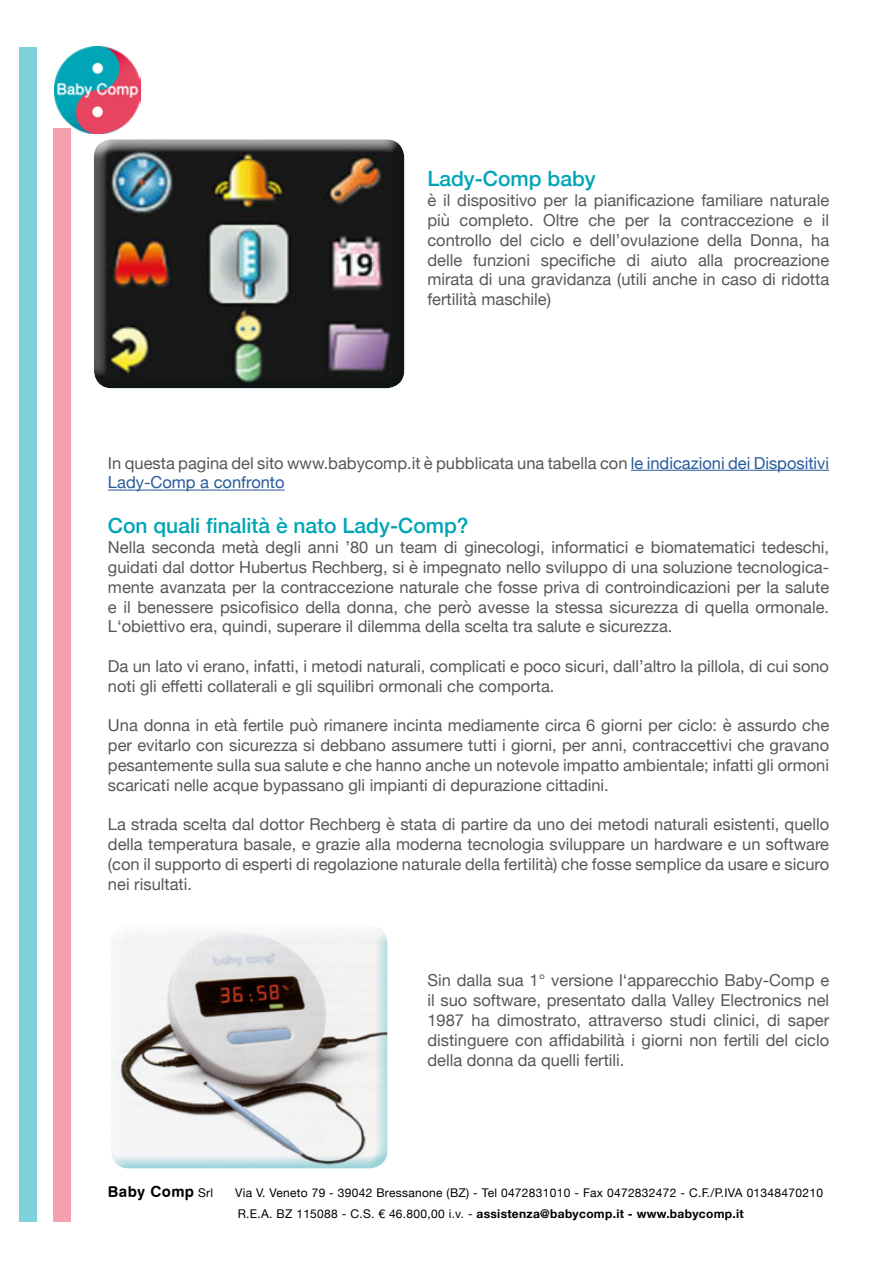
<style>
.page{position:relative;width:893px;height:1263px;background:#fff}
.page>*{position:absolute;margin:0;border:0;box-sizing:border-box;transform-origin:0 0}
.t1{font:500 21px "Helvetica Neue";color:#00a5b5}
.t2{font:16.5px/19.8px "Helvetica Neue";color:#555759;text-align:justify}
.t3{font:15px "Swiss 721 BT Bold Rounded";letter-spacing:.025em;color:#000}
.t4{font:12px/21px "Helvetica Neue";letter-spacing:.025em;color:#000}
.s1{color:#275b9b}
.s2{font-family:"Helvetica Neue";font-size:12px}
.s3{font-weight:700}
</style>
<div class="page">
<img style="left:54px;top:47px;width:87px;height:85px">
<div style="left:19px;top:47px;width:17px;height:1174px;background:#80d2da"></div>
<div style="left:54px;top:128px;width:17px;height:1093px;background:#f3a1af"></div>
<div style="left:81px;top:129px;width:331px;height:259px;background:#fff"></div>
<div style="left:86px;top:139px;width:331px;height:251px;background:#00a5b5;opacity:.35"></div>
<hr style="left:631px;top:470px;width:198px;height:1px;background:#275b9b">
<hr style="left:108px;top:490px;width:177px;height:1px;background:#275b9b">
<div style="left:103px;top:925px;width:297px;height:245px;background:#00a5b5;opacity:.35"></div>
<p class="t1" style="left:427px;top:162px;width:170px">Lady-Comp baby</p>
<p class="t2" style="left:427px;top:191px;width:403px">è il dispositivo per la pianificazione familiare naturale più completo. Oltre che per la contraccezione e il controllo del ciclo e dell’ovulazione della Donna, ha delle funzioni specifiche di aiuto alla procreazione mirata di una gravidanza (utili anche in caso di ridotta fertilità maschile)</p>
<p class="t2" style="left:108px;top:454px;width:723px">In questa pagina del sito www.babycomp.it è pubblicata una tabella con <span class="s1">le indicazioni dei Dispositivi<br>Lady-Comp a confronto</span></p>
<p class="t1" style="left:108px;top:509px;width:362px">Con quali finalità è nato Lady-Comp?</p>
<p class="t2" style="left:108px;top:538px;width:723px">Nella seconda metà degli anni ’80 un team di ginecologi, informatici e biomatematici tedeschi, guidati dal dottor Hubertus Rechberg, si è impegnato nello sviluppo di una soluzione tecnologica&shy;mente avanzata per la contraccezione naturale che fosse priva di controindicazioni per la salute e il benessere psicofisico della donna, che però avesse la stessa sicurezza di quella ormonale.<br>L‘obiettivo era, quindi, superare il dilemma della scelta tra salute e sicurezza.</p>
<p class="t2" style="left:108px;top:657px;width:723px">Da un lato vi erano, infatti, i metodi naturali, complicati e poco sicuri, dall’altro la pillola, di cui sono noti gli effetti collaterali e gli squilibri ormonali che comporta.</p>
<p class="t2" style="left:108px;top:717px;width:723px">Una donna in età fertile può rimanere incinta mediamente circa 6 giorni per ciclo: è assurdo che per evitarlo con sicurezza si debbano assumere tutti i giorni, per anni, contraccettivi che gravano pesantemente sulla sua salute e che hanno anche un notevole impatto ambientale; infatti gli ormoni scaricati nelle acque bypassano gli impianti di depurazione cittadini.</p>
<p class="t2" style="left:108px;top:816px;width:723px">La strada scelta dal dottor Rechberg è stata di partire da uno dei metodi naturali esistenti, quello della temperatura basale, e grazie alla moderna tecnologia sviluppare un hardware e un software (con il supporto di esperti di regolazione naturale della fertilità) che fosse semplice da usare e sicuro nei risultati.</p>
<p class="t2" style="left:427px;top:971px;width:403px">Sin dalla sua 1° versione l‘apparecchio Baby-Comp e il suo software, presentato dalla Valley Electronics nel 1987 ha dimostrato, attraverso studi clinici, di saper distinguere con affidabilità i giorni non fertili del ciclo della donna da quelli fertili.</p>
<p class="t3" style="left:108px;top:1182px;width:107px">Baby Comp <span class="s2">Srl</span></p>
<p class="t4" style="left:235px;top:1183px;width:589px">Via V. Veneto 79 - 39042 Bressanone (BZ) - Tel 0472831010 - Fax 0472832472 - C.F./P.IVA 01348470210<br>R.E.A. BZ 115088 - C.S. € 46.800,00 i.v. - <span class="s3">assistenza@babycomp.it - www.babycomp.it</span></p>
</div>
